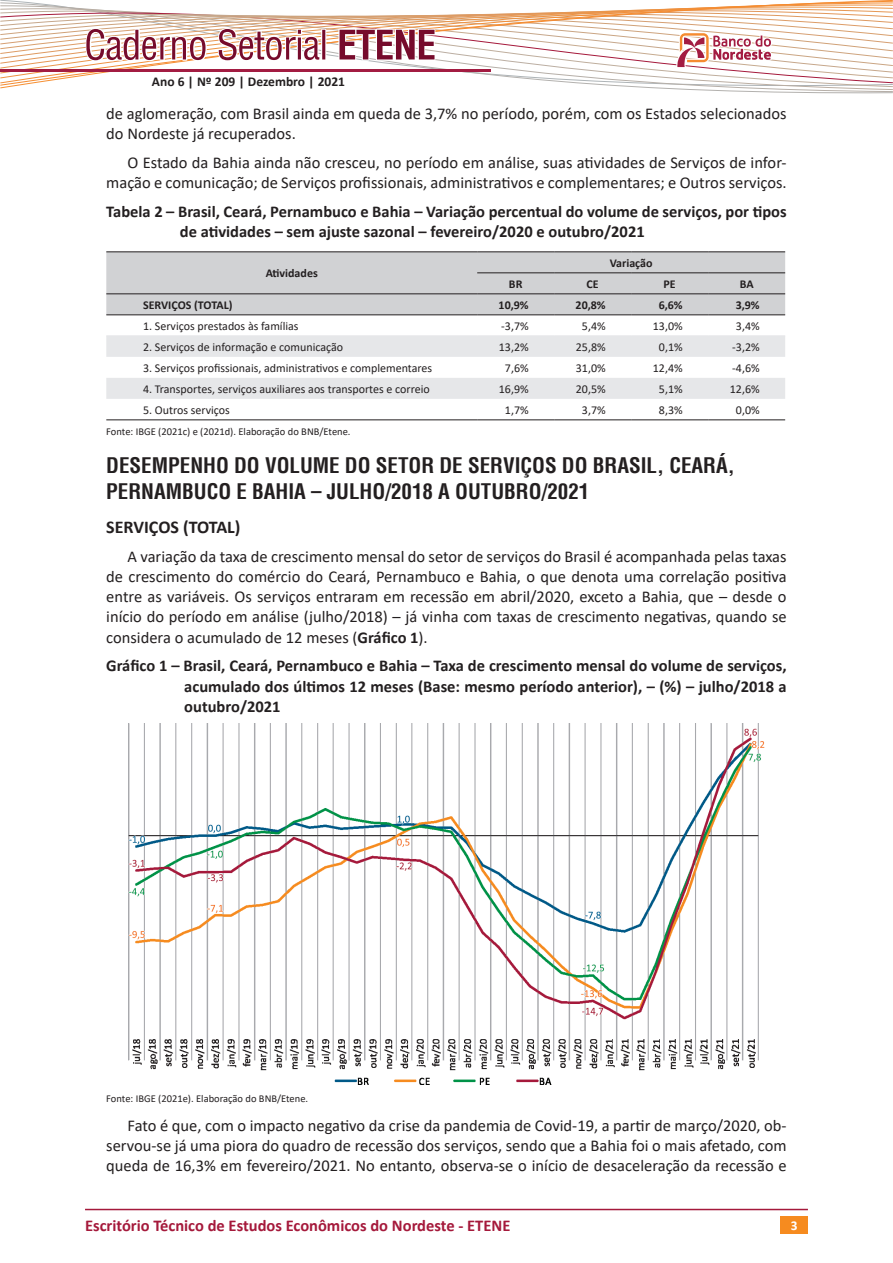
<style>
.page{position:relative;width:893px;height:1263px;background:#fff}
.page>*{position:absolute;margin:0;border:0;box-sizing:border-box;transform-origin:0 0}
.CS_Titulo_2{font:700 condensed 21px/25.2px "Helvetica";color:#231f20}
.CS_Titulo_3{font:700 18px "Calibri";color:#231f20}
.CS_Corpo_normal{font:16.5px/20.2px "Calibri";color:#231f20;text-align:justify}
.CS_Tit_fig_grar{font:700 16.5px/20.2px "Calibri";color:#231f20}
.t1{font:700 16.5px "Calibri";color:#a5193b}
.t2{font:700 13.5px "Calibri";color:#231f20}
.t3{font:700 13.5px "Calibri";color:#fff}
.CS_Tit_fig_grar-2{font:12px "Calibri";color:#231f20}
.CS_Tit_fig_grar-3{font:700 12px "Calibri";color:#231f20}
.CS_Fonte{font:10.5px "Calibri";color:#231f20}
.s1{font-weight:700}
</style>
<div class="page">
<div style="left:781px;top:1216px;width:27px;height:17px;background:#f68b1f"></div>
<hr style="left:85px;top:1209px;width:723px;height:1px;background:#a5193b">
<svg style="left:0;top:0;width:893px;height:399px"></svg>
<hr style="left:106px;top:251px;width:371px;height:1px;background:#231f20">
<hr style="left:477px;top:251px;width:77px;height:1px;background:#231f20">
<hr style="left:554px;top:251px;width:77px;height:1px;background:#231f20">
<hr style="left:631px;top:251px;width:77px;height:1px;background:#231f20">
<hr style="left:708px;top:251px;width:77px;height:1px;background:#231f20">
<hr style="left:477px;top:272px;width:77px;height:1px;background:#231f20">
<hr style="left:554px;top:272px;width:77px;height:1px;background:#231f20">
<hr style="left:631px;top:272px;width:77px;height:1px;background:#231f20">
<hr style="left:708px;top:272px;width:77px;height:1px;background:#231f20">
<hr style="left:106px;top:293px;width:371px;height:1px;background:#231f20">
<hr style="left:477px;top:293px;width:77px;height:1px;background:#231f20">
<hr style="left:554px;top:293px;width:77px;height:1px;background:#231f20">
<hr style="left:631px;top:293px;width:77px;height:1px;background:#231f20">
<hr style="left:708px;top:293px;width:77px;height:1px;background:#231f20">
<hr style="left:106px;top:314px;width:371px;height:1px;background:#231f20">
<hr style="left:477px;top:314px;width:77px;height:1px;background:#231f20">
<hr style="left:554px;top:314px;width:77px;height:1px;background:#231f20">
<hr style="left:631px;top:314px;width:77px;height:1px;background:#231f20">
<hr style="left:708px;top:314px;width:77px;height:1px;background:#231f20">
<hr style="left:106px;top:335px;width:371px;height:1px;background:#e6e7e9">
<hr style="left:477px;top:335px;width:77px;height:1px;background:#e6e7e9">
<hr style="left:554px;top:335px;width:77px;height:1px;background:#e6e7e9">
<hr style="left:631px;top:335px;width:77px;height:1px;background:#e6e7e9">
<hr style="left:708px;top:335px;width:77px;height:1px;background:#e6e7e9">
<hr style="left:106px;top:419px;width:371px;height:1px;background:#231f20">
<hr style="left:477px;top:419px;width:77px;height:1px;background:#231f20">
<hr style="left:554px;top:419px;width:77px;height:1px;background:#231f20">
<hr style="left:631px;top:419px;width:77px;height:1px;background:#231f20">
<hr style="left:708px;top:419px;width:77px;height:1px;background:#231f20">
<img style="left:129px;top:724px;width:635px;height:360px">
<p class="t2" style="left:152px;top:72px;width:195px">Ano 6 | Nº 209 | Dezembro | 2021</p>
<p class="CS_Corpo_normal" style="left:106px;top:103px;width:682px">de aglomeração, com Brasil ainda em queda de 3,7% no período, porém, com os Estados selecionados do Nordeste já recuperados.</p>
<p class="CS_Corpo_normal" style="left:106px;top:152px;width:682px;text-align:right">O Estado da Bahia ainda não cresceu, no período em análise, suas atividades de Serviços de infor&shy;mação e comunicação; de Serviços profissionais, administrativos e complementares; e Outros serviços.</p>
<p class="CS_Tit_fig_grar" style="left:180px;top:201px;width:608px;text-indent:-74px">Tabela 2 – Brasil, Ceará, Pernambuco e Bahia – Variação percentual do volume de serviços, por tipos de atividades – sem ajuste sazonal – fevereiro/2020 e outubro/2021</p>
<p class="CS_Tit_fig_grar-3" style="left:266px;top:265px;width:54px">Atividades</p>
<p class="CS_Tit_fig_grar-3" style="left:610px;top:254px;width:44px">Variação</p>
<p class="CS_Tit_fig_grar-3" style="left:509px;top:275px;width:15px">BR</p>
<p class="CS_Tit_fig_grar-3" style="left:587px;top:275px;width:14px">CE</p>
<p class="CS_Tit_fig_grar-3" style="left:664px;top:275px;width:14px">PE</p>
<p class="CS_Tit_fig_grar-3" style="left:740px;top:275px;width:15px">BA</p>
<p class="CS_Tit_fig_grar-3" style="left:143px;top:296px;width:91px">SERVIÇOS (TOTAL)</p>
<p class="CS_Tit_fig_grar-3" style="left:499px;top:296px;width:32px">10,9%</p>
<p class="CS_Tit_fig_grar-3" style="left:576px;top:296px;width:32px">20,8%</p>
<p class="CS_Tit_fig_grar-3" style="left:659px;top:296px;width:26px">6,6%</p>
<p class="CS_Tit_fig_grar-3" style="left:736px;top:296px;width:26px">3,9%</p>
<p class="CS_Tit_fig_grar-2" style="left:143px;top:317px;width:157px">1. Serviços prestados às famílias</p>
<p class="CS_Tit_fig_grar-2" style="left:501px;top:317px;width:29px">-3,7%</p>
<p class="CS_Tit_fig_grar-2" style="left:582px;top:317px;width:25px">5,4%</p>
<p class="CS_Tit_fig_grar-2" style="left:653px;top:317px;width:31px">13,0%</p>
<p class="CS_Tit_fig_grar-2" style="left:736px;top:317px;width:25px">3,4%</p>
<p class="CS_Tit_fig_grar-2" style="left:143px;top:338px;width:202px">2. Serviços de informação e comunicação</p>
<p class="CS_Tit_fig_grar-2" style="left:499px;top:338px;width:31px">13,2%</p>
<p class="CS_Tit_fig_grar-2" style="left:576px;top:338px;width:31px">25,8%</p>
<p class="CS_Tit_fig_grar-2" style="left:659px;top:338px;width:25px">0,1%</p>
<p class="CS_Tit_fig_grar-2" style="left:732px;top:338px;width:29px">-3,2%</p>
<p class="CS_Tit_fig_grar-2" style="left:143px;top:359px;width:291px">3. Serviços profissionais, administrativos e complementares</p>
<p class="CS_Tit_fig_grar-2" style="left:505px;top:359px;width:25px">7,6%</p>
<p class="CS_Tit_fig_grar-2" style="left:576px;top:359px;width:31px">31,0%</p>
<p class="CS_Tit_fig_grar-2" style="left:653px;top:359px;width:31px">12,4%</p>
<p class="CS_Tit_fig_grar-2" style="left:732px;top:359px;width:29px">-4,6%</p>
<p class="CS_Tit_fig_grar-2" style="left:143px;top:380px;width:288px">4. Transportes, serviços auxiliares aos transportes e correio</p>
<p class="CS_Tit_fig_grar-2" style="left:499px;top:380px;width:31px">16,9%</p>
<p class="CS_Tit_fig_grar-2" style="left:576px;top:380px;width:31px">20,5%</p>
<p class="CS_Tit_fig_grar-2" style="left:659px;top:380px;width:25px">5,1%</p>
<p class="CS_Tit_fig_grar-2" style="left:730px;top:380px;width:31px">12,6%</p>
<p class="CS_Tit_fig_grar-2" style="left:143px;top:401px;width:88px">5. Outros serviços</p>
<p class="CS_Tit_fig_grar-2" style="left:505px;top:401px;width:25px">1,7%</p>
<p class="CS_Tit_fig_grar-2" style="left:582px;top:401px;width:25px">3,7%</p>
<p class="CS_Tit_fig_grar-2" style="left:659px;top:401px;width:25px">8,3%</p>
<p class="CS_Tit_fig_grar-2" style="left:736px;top:401px;width:25px">0,0%</p>
<p class="CS_Fonte" style="left:106px;top:425px;width:246px">Fonte: IBGE (2021c) e (2021d). Elaboração do BNB/Etene.</p>
<p class="CS_Titulo_2" style="left:106px;top:453px;width:630px">DESEMPENHO DO VOLUME DO SETOR DE SERVIÇOS DO BRASIL, CEARÁ,<br>PERNAMBUCO E BAHIA – JULHO/2018 A OUTUBRO/2021</p>
<p class="CS_Titulo_3" style="left:106px;top:514px;width:136px">SERVIÇOS (TOTAL)</p>
<p class="CS_Corpo_normal" style="left:106px;top:546px;width:682px;text-indent:21px">A variação da taxa de crescimento mensal do setor de serviços do Brasil é acompanhada pelas taxas de crescimento do comércio do Ceará, Pernambuco e Bahia, o que denota uma correlação positiva entre as variáveis. Os serviços entraram em recessão em abril/2020, exceto a Bahia, que – desde o início do período em análise (julho/2018) – já vinha com taxas de crescimento negativas, quando se considera o acumulado de 12 meses (<span class="s1">Gráfico 1</span>).</p>
<p class="CS_Tit_fig_grar" style="left:184px;top:655px;width:604px;text-align:justify;text-indent:-78px">Gráfico 1 – Brasil, Ceará, Pernambuco e Bahia – Taxa de crescimento mensal do volume de serviços, acumulado dos últimos 12 meses (Base: mesmo período anterior), – (%) – julho/2018 a outubro/2021</p>
<p class="CS_Fonte" style="left:106px;top:1091px;width:203px">Fonte: IBGE (2021e). Elaboração do BNB/Etene.</p>
<p class="CS_Corpo_normal" style="left:106px;top:1115px;width:682px;text-indent:21px">Fato é que, com o impacto negativo da crise da pandemia de Covid-19, a partir de março/2020, ob&shy;servou-se já uma piora do quadro de recessão dos serviços, sendo que a Bahia foi o mais afetado, com queda de 16,3% em fevereiro/2021. No entanto, observa-se o início de desaceleração da recessão e</p>
<p class="t1" style="left:85px;top:1213px;width:427px">Escritório Técnico de Estudos Econômicos do Nordeste - ETENE</p>
<p class="t3" style="left:791px;top:1216px;width:8px">3</p>
</div>
